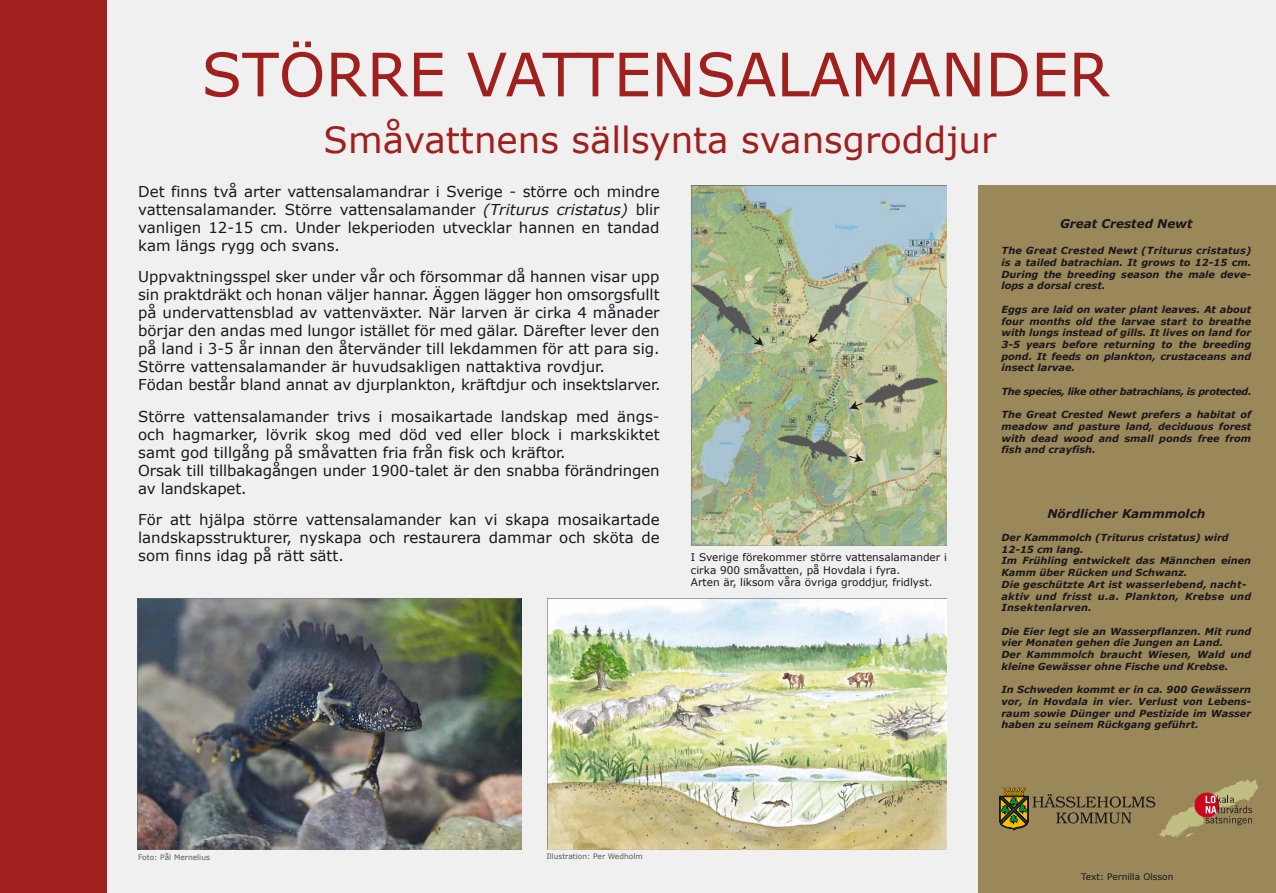
<style>
.page{position:relative;width:1276px;height:893px;background:#f0f0f1}
.page>*{position:absolute;margin:0;border:0;box-sizing:border-box;transform-origin:0 0}
.t1{font:60px "Verdana";color:#9f201d}
.t2{font:36px "Verdana";color:#9f201d}
.t3{font:15px/18px "Verdana";color:#1a171c;text-align:justify}
.t4{font:italic 700 12px "Verdana";color:#1a171c}
.t5{font:10.5px/12.6px "Verdana";color:#1a171c}
.t6{font:italic 700 9.75px/11.7px "Verdana";color:#1a171c;text-align:justify}
.t7{font:italic 700 9.75px "Verdana";letter-spacing:-.035em;color:#1a171c}
.t8{font:9px "Verdana";color:#1a171c}
.t9{font:7.5px "Verdana";color:#58585a}
.s1{font-style:italic}
</style>
<div class="page">
<div style="left:978px;top:185px;width:298px;height:708px;background:#9a885b"></div>
<div style="left:0;top:0;width:106px;height:893px;background:#9f201d"></div>
<svg style="left:999px;top:779px;width:259px;height:59px"></svg>
<img style="left:547px;top:599px;width:399px;height:250px">
<img style="left:691px;top:186px;width:255px;height:359px">
<img style="left:691px;top:274px;width:69px;height:73px">
<svg style="left:750px;top:334px;width:13px;height:12px"></svg>
<img style="left:858px;top:367px;width:84px;height:49px">
<svg style="left:849px;top:401px;width:14px;height:9px"></svg>
<img style="left:774px;top:426px;width:77px;height:43px">
<svg style="left:848px;top:453px;width:15px;height:10px"></svg>
<img style="left:809px;top:272px;width:66px;height:71px">
<svg style="left:808px;top:332px;width:11px;height:12px"></svg>
<img style="left:138px;top:599px;width:383px;height:250px">
<h1 class="t1" style="left:201px;top:36px;width:910px">STÖRRE VATTENSALAMANDER</h1>
<h2 class="t2" style="left:324px;top:117px;width:674px">Småvattnens sällsynta svansgroddjur</h2>
<p class="t3" style="left:138px;top:183px;width:523px">Det finns två arter vattensalamandrar i Sverige - större och mindre vattensalamander. Större vattensalamander <span class="s1">(Triturus cristatus)</span> blir vanligen 12-15 cm. Under lekperioden utvecklar hannen en tandad kam längs rygg och svans.</p>
<p class="t3" style="left:138px;top:268px;width:524px;text-align:left">Uppvaktningsspel sker under vår och försommar då hannen visar upp sin praktdräkt och honan väljer hannar. Äggen lägger hon omsorgsfullt på undervattensblad av vattenväxter. När larven är cirka 4 månader börjar den andas med lungor istället för med gälar. Därefter lever den på land i 3-5 år innan den återvänder till lekdammen för att para sig.<br>Större vattensalamander är huvudsakligen nattaktiva rovdjur.<br>Födan består bland annat av djurplankton, kräftdjur och insektslarver.</p>
<p class="t3" style="left:138px;top:408px;width:523px;text-align:left">Större vattensalamander trivs i mosaikartade landskap med ängs&shy;och hagmarker, lövrik skog med död ved eller block i markskiktet samt god tillgång på småvatten fria från fisk och kräftor.<br>Orsak till tillbakagången under 1900-talet är den snabba förändringen av landskapet.</p>
<p class="t3" style="left:138px;top:511px;width:523px">För att hjälpa större vattensalamander kan vi skapa mosaikartade landskapsstrukturer, nyskapa och restaurera dammar och sköta de som finns idag på rätt sätt.</p>
<p class="t5" style="left:691px;top:551px;width:257px">I Sverige förekommer större vattensalamander i cirka 900 småvatten, på Hovdala i fyra.<br>Arten är, liksom våra övriga groddjur, fridlyst.</p>
<p class="t9" style="left:138px;top:852px;width:73px">Foto: Pål Mernelius</p>
<p class="t9" style="left:546px;top:851px;width:98px">Illustration: Per Wedholm</p>
<p class="t4" style="left:1060px;top:216px;width:134px">Great Crested Newt</p>
<p class="t6" style="left:1001px;top:245px;width:251px">The Great Crested Newt (Triturus cristatus) is a tailed batrachian. It grows to 12-15 cm.<br>During the breeding season the male deve&shy;lops a dorsal crest.</p>
<p class="t6" style="left:1001px;top:304px;width:251px">Eggs are laid on water plant leaves. At about four months old the larvae start to breathe with lungs instead of gills. It lives on land for 3-5 years before returning to the breeding pond. It feeds on plankton, crustaceans and insect larvae.</p>
<p class="t7" style="left:1001px;top:385px;width:252px">The species, like other batrachians, is protected.</p>
<p class="t6" style="left:1001px;top:409px;width:251px">The Great Crested Newt prefers a habitat of meadow and pasture land, deciduous forest with dead wood and small ponds free from fish and crayfish.</p>
<p class="t4" style="left:1047px;top:505px;width:159px">Nördlicher Kammmolch</p>
<p class="t6" style="left:1001px;top:532px;width:251px;text-align:left">Der Kammmolch (Triturus cristatus) wird 12-15 cm lang.<br>Im Frühling entwickelt das Männchen einen Kamm über Rücken und Schwanz.<br>Die geschützte Art ist wasserlebend, nacht&shy;aktiv und frisst u.a. Plankton, Krebse und Insektenlarven.</p>
<p class="t6" style="left:1001px;top:625px;width:251px;text-align:left">Die Eier legt sie an Wasserpflanzen. Mit rund vier Monaten gehen die Jungen an Land.<br>Der Kammmolch braucht Wiesen, Wald und kleine Gewässer ohne Fische und Krebse.</p>
<p class="t6" style="left:1001px;top:684px;width:251px">In Schweden kommt er in ca. 900 Gewässern vor, in Hovdala in vier. Verlust von Lebens&shy;raum sowie Dünger und Pestizide im Wasser haben zu seinem Rückgang geführt.</p>
<p class="t8" style="left:1081px;top:871px;width:94px">Text: Pernilla Olsson</p>
</div>
